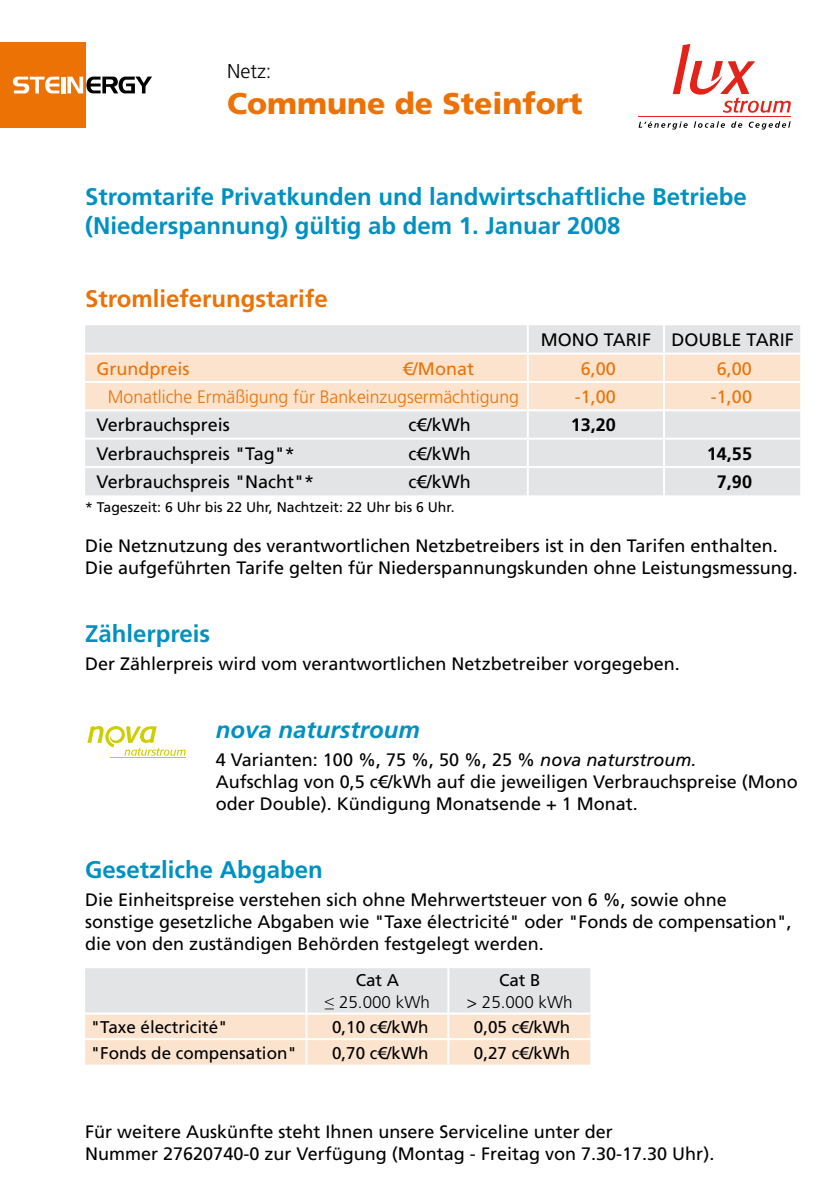
<style>
.page{position:relative;width:840px;height:1191px;background:#fff}
.page>*{position:absolute;margin:0;border:0;box-sizing:border-box;transform-origin:0 0}
.t1{font:900 30px "Frutiger LT";color:#ec7206}
.t2{font:700 24px/28.8px "Frutiger LT";color:#0091c2}
.t3{font:700 24px "Frutiger LT";color:#ec7206}
.t4{font:italic 700 24px "Frutiger LT";color:#0091c2}
.t5{font:300 20px "Frutiger LT";color:#000}
.t6{font:18px/22px "Frutiger LT";color:#000}
.t7{font:300 18px "Frutiger LT";color:#ec7206}
.t8{font:18px "Frutiger LT";color:#ec7206}
.t9{font:700 18px "Frutiger LT";color:#000}
.t10{font:17px "Frutiger LT";color:#000}
.t11{font:300 17px "Frutiger LT";color:#000}
.t12{font:14px "Frutiger LT";color:#000}
.s1{font-style:italic}
</style>
<div class="page">
<div style="left:0;top:43px;width:85px;height:85px;background:#ec7206"></div>
<svg style="left:13px;top:77px;width:46px;height:16px"></svg>
<hr style="left:61px;top:77px;width:4px;height:16px;background:#fff">
<svg style="left:67px;top:77px;width:85px;height:16px"></svg>
<div style="left:85px;top:325px;width:714px;height:170px;background:#e3e4e5"></div>
<div style="left:85px;top:354px;width:714px;height:55px;background:#fbe3cd"></div>
<hr style="left:526px;top:325px;width:2px;height:27px;background:#fff">
<hr style="left:662px;top:325px;width:2px;height:27px;background:#fff">
<hr style="left:85px;top:352px;width:318px;height:2px;background:#fff">
<hr style="left:403px;top:352px;width:124px;height:2px;background:#fff">
<hr style="left:527px;top:352px;width:136px;height:2px;background:#fff">
<hr style="left:526px;top:354px;width:2px;height:27px;background:#fff">
<hr style="left:663px;top:352px;width:136px;height:2px;background:#fff">
<hr style="left:662px;top:354px;width:2px;height:27px;background:#fff">
<hr style="left:85px;top:381px;width:318px;height:2px;background:#fff">
<hr style="left:403px;top:381px;width:124px;height:2px;background:#fff">
<hr style="left:527px;top:381px;width:136px;height:2px;background:#fff">
<hr style="left:526px;top:383px;width:2px;height:26px;background:#fff">
<hr style="left:663px;top:381px;width:136px;height:2px;background:#fff">
<hr style="left:662px;top:383px;width:2px;height:26px;background:#fff">
<hr style="left:85px;top:409px;width:318px;height:2px;background:#fff">
<hr style="left:403px;top:409px;width:124px;height:2px;background:#fff">
<hr style="left:527px;top:409px;width:136px;height:2px;background:#fff">
<hr style="left:526px;top:411px;width:2px;height:27px;background:#fff">
<hr style="left:663px;top:409px;width:136px;height:2px;background:#fff">
<hr style="left:662px;top:411px;width:2px;height:27px;background:#fff">
<hr style="left:85px;top:438px;width:318px;height:2px;background:#fff">
<hr style="left:403px;top:438px;width:124px;height:2px;background:#fff">
<hr style="left:527px;top:438px;width:136px;height:2px;background:#fff">
<hr style="left:526px;top:440px;width:2px;height:26px;background:#fff">
<hr style="left:663px;top:438px;width:136px;height:2px;background:#fff">
<hr style="left:662px;top:440px;width:2px;height:26px;background:#fff">
<hr style="left:85px;top:466px;width:318px;height:2px;background:#fff">
<hr style="left:403px;top:466px;width:124px;height:2px;background:#fff">
<hr style="left:527px;top:466px;width:136px;height:2px;background:#fff">
<hr style="left:526px;top:468px;width:2px;height:27px;background:#fff">
<hr style="left:663px;top:466px;width:136px;height:2px;background:#fff">
<hr style="left:662px;top:468px;width:2px;height:27px;background:#fff">
<svg style="left:85px;top:968px;width:505px;height:96px;background:#efe3d9"></svg>
<hr style="left:305px;top:968px;width:2px;height:23px;background:#fff">
<hr style="left:447px;top:968px;width:2px;height:23px;background:#fff">
<hr style="left:305px;top:991px;width:2px;height:21px;background:#fff">
<hr style="left:447px;top:991px;width:2px;height:21px;background:#fff">
<hr style="left:85px;top:1012px;width:221px;height:2px;background:#fff">
<hr style="left:306px;top:1012px;width:142px;height:2px;background:#fff">
<hr style="left:305px;top:1014px;width:2px;height:24px;background:#fff">
<hr style="left:448px;top:1012px;width:142px;height:2px;background:#fff">
<hr style="left:447px;top:1014px;width:2px;height:24px;background:#fff">
<hr style="left:85px;top:1038px;width:221px;height:2px;background:#fff">
<hr style="left:306px;top:1038px;width:142px;height:2px;background:#fff">
<hr style="left:305px;top:1040px;width:2px;height:24px;background:#fff">
<hr style="left:448px;top:1038px;width:142px;height:2px;background:#fff">
<hr style="left:447px;top:1040px;width:2px;height:24px;background:#fff">
<svg style="left:638px;top:121px;width:49px;height:9px"></svg>
<svg style="left:693px;top:121px;width:31px;height:7px"></svg>
<svg style="left:731px;top:121px;width:10px;height:7px"></svg>
<svg style="left:748px;top:121px;width:42px;height:9px"></svg>
<svg style="left:672px;top:44px;width:118px;height:69px"></svg>
<hr style="left:638px;top:116px;width:152px;height:1px;background:#e32219">
<svg style="left:87px;top:726px;width:99px;height:29px"></svg>
<p class="t5" style="left:227px;top:60px;width:46px">Netz:</p>
<h1 class="t1" style="left:227px;top:86px;width:357px">Commune de Steinfort</h1>
<h2 class="t2" style="left:85px;top:182px;width:663px">Stromtarife Privatkunden und landwirtschaftliche Betriebe (Niederspannung) gültig ab dem 1. Januar 2008</h2>
<h2 class="t3" style="left:85px;top:285px;width:244px">Stromlieferungstarife</h2>
<p class="t6" style="left:540px;top:328px;width:254px">MONO TARIF DOUBLE TARIF</p>
<p class="t8" style="left:96px;top:358px;width:95px">Grundpreis</p>
<p class="t8" style="left:403px;top:358px;width:73px">€/Monat</p>
<p class="t8" style="left:580px;top:358px;width:37px">6,00</p>
<p class="t8" style="left:716px;top:358px;width:37px">6,00</p>
<p class="t7" style="left:108px;top:386px;width:412px">Monatliche Ermäßigung für Bankeinzugsermächtigung</p>
<p class="t8" style="left:574px;top:386px;width:43px">-1,00</p>
<p class="t8" style="left:710px;top:386px;width:43px">-1,00</p>
<p class="t6" style="left:96px;top:414px;width:135px">Verbrauchspreis</p>
<p class="t6" style="left:408px;top:414px;width:64px">c€/kWh</p>
<p class="t9" style="left:570px;top:414px;width:47px">13,20</p>
<p class="t6" style="left:96px;top:442px;width:200px">Verbrauchspreis "Tag"*</p>
<p class="t6" style="left:408px;top:442px;width:64px">c€/kWh</p>
<p class="t9" style="left:706px;top:443px;width:47px">14,55</p>
<p class="t6" style="left:96px;top:471px;width:219px">Verbrauchspreis "Nacht"*</p>
<p class="t6" style="left:408px;top:471px;width:64px">c€/kWh</p>
<p class="t9" style="left:716px;top:471px;width:37px">7,90</p>
<p class="t12" style="left:85px;top:499px;width:371px">* Tageszeit: 6 Uhr bis 22 Uhr, Nachtzeit: 22 Uhr bis 6 Uhr.</p>
<p class="t6" style="left:85px;top:535px;width:713px">Die Netznutzung des verantwortlichen Netzbetreibers ist in den Tarifen enthalten.<br>Die aufgeführten Tarife gelten für Niederspannungskunden ohne Leistungsmessung.</p>
<h2 class="t2" style="left:85px;top:619px;width:126px">Zählerpreis</h2>
<p class="t6" style="left:85px;top:653px;width:596px">Der Zählerpreis wird vom verantwortlichen Netzbetreiber vorgegeben.</p>
<h2 class="t4" style="left:215px;top:715px;width:206px">nova naturstroum</h2>
<p class="t6" style="left:215px;top:749px;width:583px">4 Varianten: 100 %, 75 %, 50 %, 25 % <span class="s1">nova naturstroum.<br></span>Aufschlag von 0,5 c€/kWh auf die jeweiligen Verbrauchspreise (Mono oder Double). Kündigung Monatsende + 1 Monat.</p>
<h2 class="t2" style="left:85px;top:855px;width:239px">Gesetzliche Abgaben</h2>
<p class="t6" style="left:85px;top:889px;width:707px">Die Einheitspreise verstehen sich ohne Mehrwertsteuer von 6 %, sowie ohne sonstige gesetzliche Abgaben wie "Taxe électricité" oder "Fonds de compensation", die von den zuständigen Behörden festgelegt werden.</p>
<p class="t10" style="left:355px;top:970px;width:45px">Cat A</p>
<p class="t10" style="left:498px;top:970px;width:43px">Cat B</p>
<p class="t11" style="left:325px;top:992px;width:106px">≤ 25.000 kWh</p>
<p class="t11" style="left:466px;top:992px;width:107px">&gt; 25.000 kWh</p>
<p class="t10" style="left:91px;top:1016px;width:138px">"Taxe électricité"</p>
<p class="t10" style="left:332px;top:1016px;width:98px">0,10 c€/kWh</p>
<p class="t10" style="left:473px;top:1016px;width:98px">0,05 c€/kWh</p>
<p class="t10" style="left:91px;top:1043px;width:207px">"Fonds de compensation"</p>
<p class="t10" style="left:332px;top:1043px;width:98px">0,70 c€/kWh</p>
<p class="t10" style="left:473px;top:1043px;width:98px">0,27 c€/kWh</p>
<p class="t6" style="left:85px;top:1121px;width:630px">Für weitere Auskünfte steht Ihnen unsere Serviceline unter der<br>Nummer 27620740-0 zur Verfügung (Montag - Freitag von 7.30-17.30 Uhr).</p>
</div>
